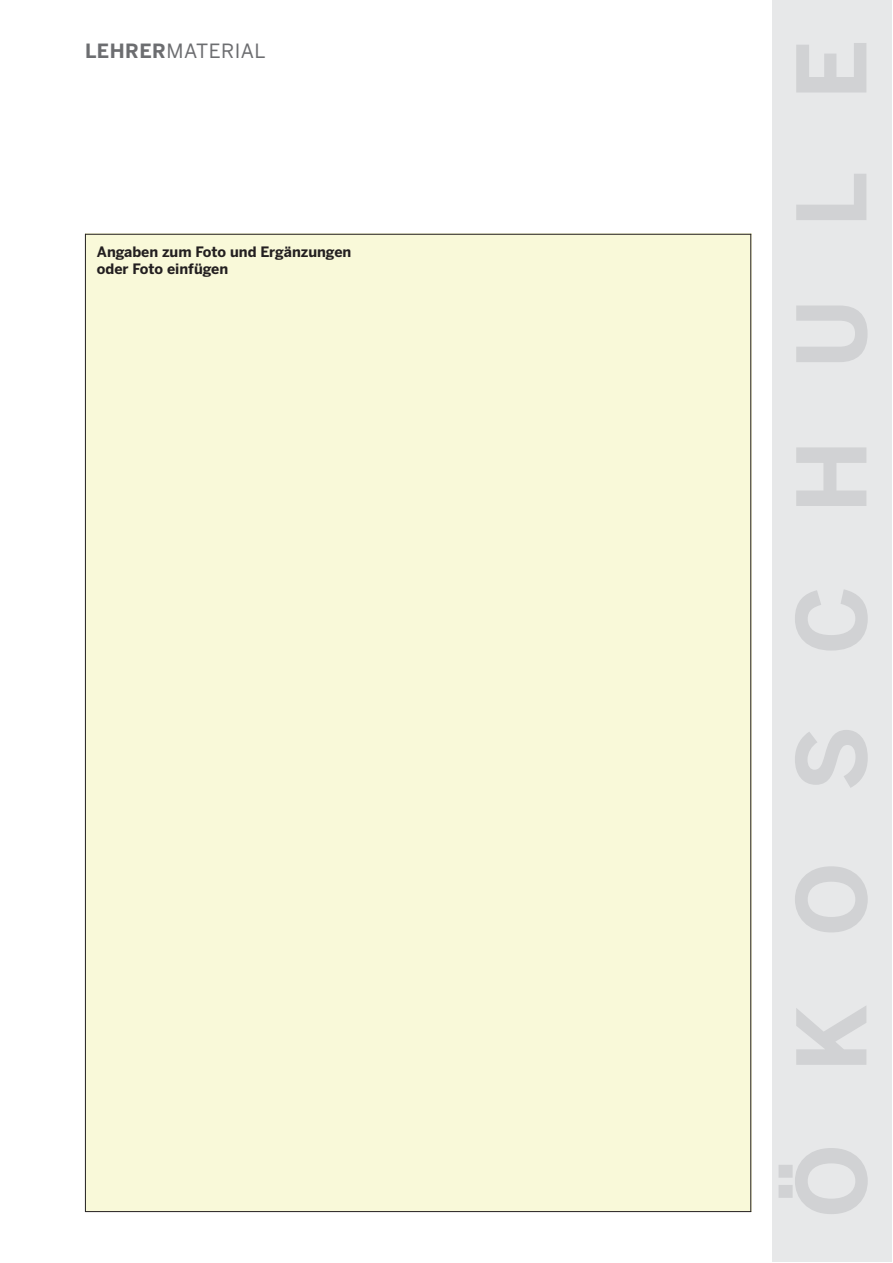
<style>
.page{position:relative;width:893px;height:1263px;background:#fff}
.page>*{position:absolute;margin:0;border:0;box-sizing:border-box;transform-origin:0 0}
.t1{font:700 94.8px "Benton Sans";letter-spacing:.76em;color:#d1d2d4}
.t2{font:19.5px "Benton Sans";letter-spacing:.025em;color:#6c6d70}
.t3{font:700 14.25px/17.1px "Benton Sans";color:#231f20}
.s1{font-weight:700}
</style>
<div class="page">
<div style="left:773px;top:0;width:119px;height:1262px;background:#e7e8e9"></div>
<div style="left:85px;top:234px;width:666px;height:978px;background:#f9f9d9"></div>
<hr style="left:85px;top:234px;width:1px;height:978px;background:#231f20">
<hr style="left:750px;top:234px;width:1px;height:978px;background:#231f20">
<hr style="left:85px;top:234px;width:666px;height:1px;background:#231f20">
<hr style="left:85px;top:1211px;width:666px;height:1px;background:#231f20">
<h2 class="t2" style="left:85px;top:40px;width:182px"><span class="s1">LEHRER</span>MATERIAL</h2>
<p class="t3" style="left:97px;top:243px;width:256px">Angaben zum Foto und Ergänzungen oder Foto einfügen</p>
<h1 class="t1" style="left:778px;top:1218px;width:1180px;rotate:-90deg">ÖKOSCHULE</h1>
</div>
